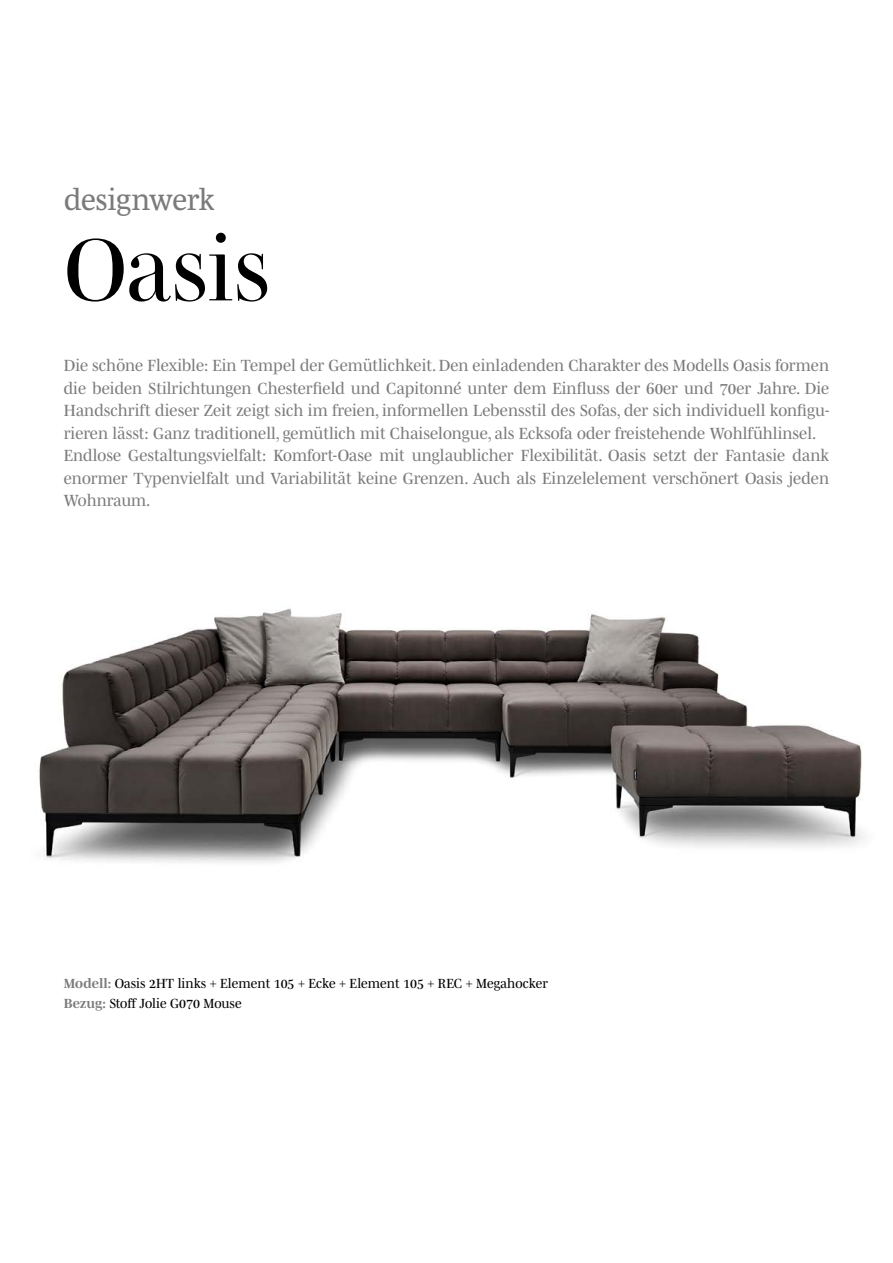
<style>
.page{position:relative;width:893px;height:1263px;background:#fff}
.page>*{position:absolute;margin:0;border:0;box-sizing:border-box;transform-origin:0 0}
.t1{font:90px "Mencken Std Head";color:#000}
.t2{font:30px "Mencken Std Text";letter-spacing:-.005em;color:#7c7b7b}
.t3{font:16.5px/22.5px "Mencken Std";color:#7c7b7b}
.t4{font:13.5px/19.5px "Mencken Std";color:#000}
.s1{font-weight:700;color:#7c7b7b}
</style>
<div class="page">
<img style="left:39px;top:608px;width:826px;height:255px">
<h2 class="t2" style="left:64px;top:183px;width:152px">designwerk</h2>
<h1 class="t1" style="left:64px;top:218px;width:207px">Oasis</h1>
<p class="t3" style="left:64px;top:354px;width:767px">Die schöne Flexible: Ein Tempel der Gemütlichkeit. Den einladenden Charakter des Modells Oasis formen die beiden Stilrichtungen Chesterfield und Capitonné unter dem Einfluss der 60er und 70er Jahre. Die Handschrift dieser Zeit zeigt sich im freien, informellen Lebensstil des Sofas, der sich individuell konfigu&shy;rieren lässt: Ganz traditionell, gemütlich mit Chaiselongue, als Ecksofa oder freistehende Wohlfühlinsel.<br>Endlose Gestaltungsvielfalt: Komfort-Oase mit unglaublicher Flexibilität. Oasis setzt der Fantasie dank enormer Typenvielfalt und Variabilität keine Grenzen. Auch als Einzelelement verschönert Oasis jeden Wohnraum.</p>
<p class="t4" style="left:64px;top:973px;width:486px"><span class="s1">Modell:</span> Oasis 2HT links + Element 105 + Ecke + Element 105 + REC + Megahocker<br><span class="s1">Bezug:</span> Stoff Jolie G070 Mouse</p>
</div>
